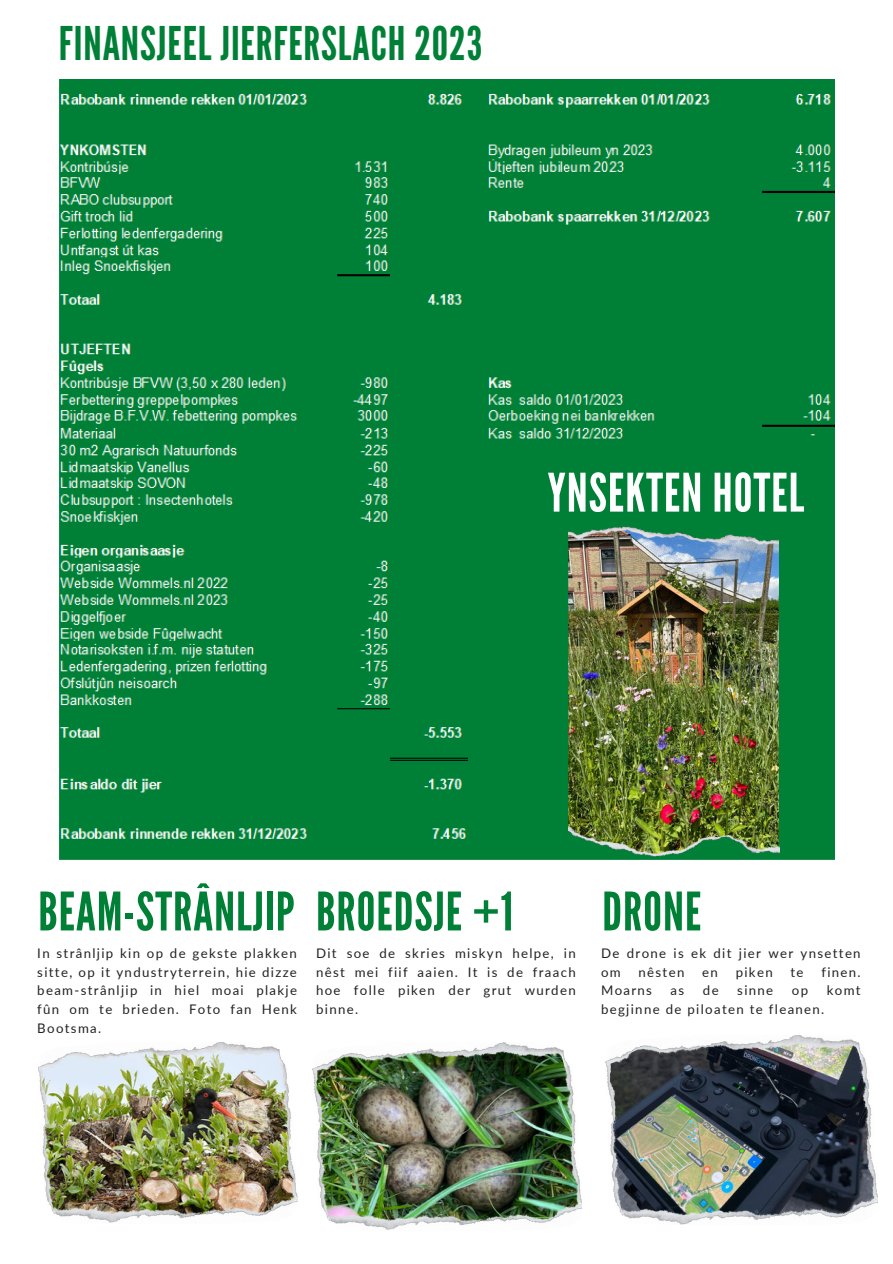
<style>
.page{position:relative;width:893px;height:1264px;background:#fff}
.page>*{position:absolute;margin:0;border:0;box-sizing:border-box;transform-origin:0 0}
.t1{font:52.95px "League Gothic";letter-spacing:.02em;color:#008037}
.t2{font:52.95px "League Gothic";letter-spacing:.02em;color:#fff}
.t3{font:46.35px "League Gothic";letter-spacing:.02em;color:#008037}
.t4{font:13.2px/18.8px "Lato";letter-spacing:.1em;color:#222;text-align:justify}
</style>
<div class="page">
<img style="left:59px;top:80px;width:775px;height:780px">
<img style="left:38px;top:1042px;width:260px;height:180px">
<img style="left:568px;top:545px;width:210px;height:281px">
<img style="left:568px;top:526px;width:210px;height:19px">
<img style="left:568px;top:826px;width:211px;height:30px">
<img style="left:312px;top:1042px;width:270px;height:187px">
<img style="left:605px;top:1035px;width:272px;height:189px">
<h1 class="t3" style="left:59px;top:17px;width:425px">FINANSJEEL JIERFERSLACH 2023</h1>
<p class="t2" style="left:547px;top:462px;width:258px">YNSEKTEN HOTEL</p>
<h1 class="t1" style="left:38px;top:880px;width:476px">BEAM-STRÂNLJIP BROEDSJE +1</h1>
<h1 class="t4" style="left:37px;top:943px;width:261px">In strânljip kin op de gekste plakken sitte, op it yndustryterrein, hie dizze beam-strânljip in hiel moai plakje fûn om te brieden. Foto fan Henk Bootsma.</h1>
<p class="t4" style="left:316px;top:943px;width:261px">Dit soe de skries miskyn helpe, in nêst mei fiif aaien. It is de fraach hoe folle piken der grut wurden binne.</p>
<p class="t1" style="left:602px;top:880px;width:100px">DRONE</p>
<p class="t4" style="left:601px;top:943px;width:261px">De drone is ek dit jier wer ynsetten om</p>
<p class="t4" style="left:638px;top:962px;width:47px">nêsten</p>
<p class="t4" style="left:702px;top:962px;width:17px">en</p>
<p class="t4" style="left:735px;top:962px;width:38px">piken</p>
<p class="t4" style="left:790px;top:962px;width:15px">te</p>
<p class="t4" style="left:821px;top:962px;width:41px">finen.</p>
<p class="t4" style="left:601px;top:980px;width:52px">Moarns</p>
<p class="t4" style="left:670px;top:980px;width:15px">as</p>
<p class="t4" style="left:703px;top:980px;width:17px">de</p>
<p class="t4" style="left:737px;top:980px;width:37px">sinne</p>
<p class="t4" style="left:791px;top:980px;width:18px">op</p>
<p class="t4" style="left:826px;top:980px;width:35px">komt</p>
<p class="t4" style="left:601px;top:999px;width:225px">begjinne de piloaten te fleanen.</p>
</div>
